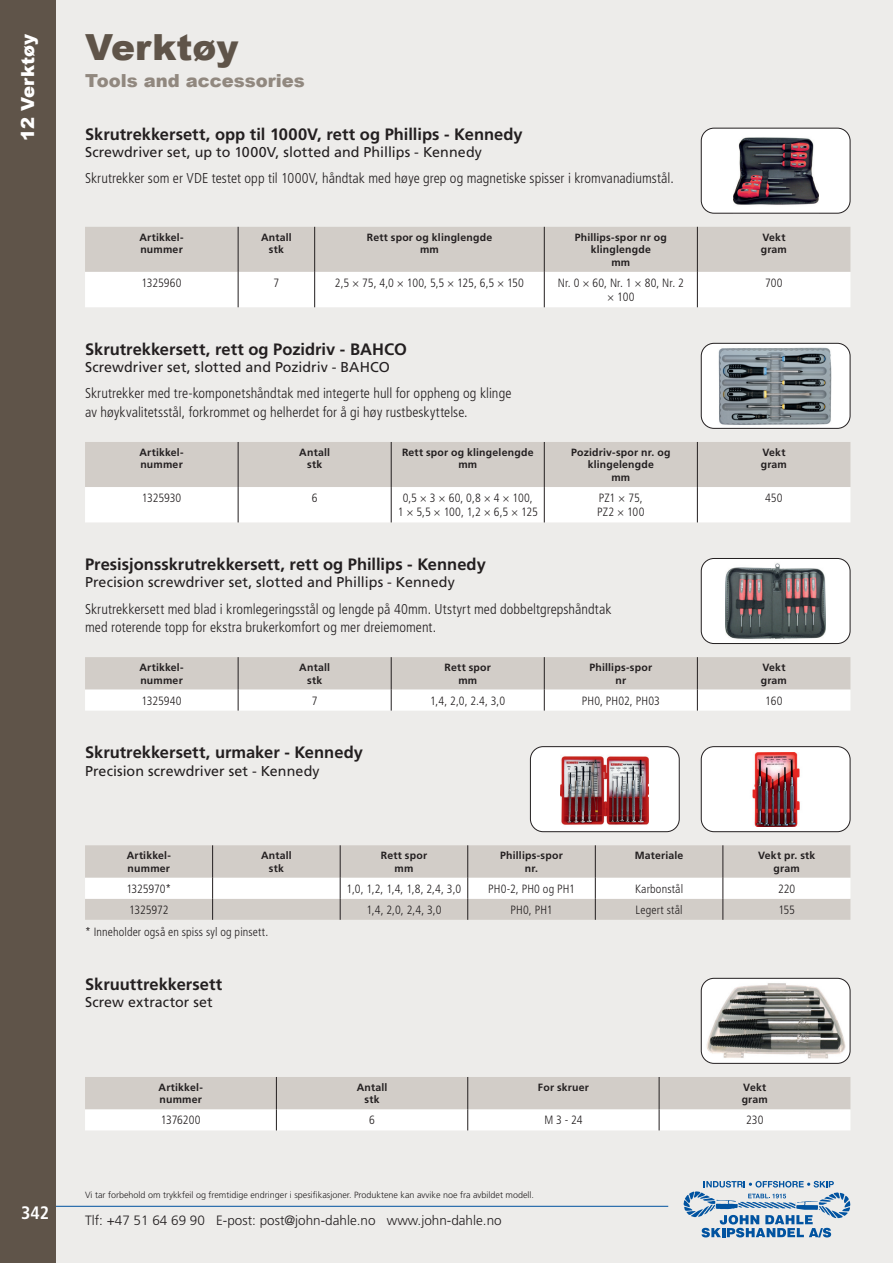
<style>
.page{position:relative;width:893px;height:1263px;background:#edecea}
.page>*{position:absolute;margin:0;border:0;box-sizing:border-box;transform-origin:0 0}
.t1{font:900 36px "Arial";color:#5f5449}
.t2{font:900 18px "Arial";color:#91887f}
.t3{font:900 18px "Arial";color:#fff}
.t4{font:700 condensed 18px "Frutiger LT Std";color:#fff}
.t5{font:700 16.5px "Frutiger LT Std";color:#231f20}
.t6{font:300 condensed 14.25px/18.8px "Frutiger LT Std";letter-spacing:.005em;color:#231f20}
.t7{font:14.25px "Frutiger LT Std";letter-spacing:.005em;color:#231f20}
.t8{font:300 13.5px "Frutiger LT Std";color:#231f20}
.t9{font:300 condensed 12px/14.4px "Frutiger LT Std";letter-spacing:.01em;color:#231f20;text-align:center}
.t10{font:300 condensed 12px "Frutiger LT Std";letter-spacing:-.01em;color:#231f20}
.t11{font:700 10.5px/12.6px "Frutiger LT Std";letter-spacing:.02em;color:#231f20;text-align:center}
.t12{font:300 9px "Frutiger LT Std";color:#231f20}
</style>
<div class="page">
<hr style="left:0;top:1206px;width:668px;height:1px;background:#0153a0">
<div style="left:0;top:0;width:55px;height:1263px;background:#5f5449"></div>
<svg style="left:684px;top:1181px;width:166px;height:56px"></svg>
<svg style="left:85px;top:227px;width:765px;height:80px;background:#e5e2df"></svg>
<hr style="left:238px;top:227px;width:1px;height:45px;background:#231f20">
<hr style="left:314px;top:227px;width:1px;height:45px;background:#231f20">
<hr style="left:544px;top:227px;width:1px;height:45px;background:#231f20">
<hr style="left:697px;top:227px;width:1px;height:45px;background:#231f20">
<hr style="left:238px;top:272px;width:1px;height:35px;background:#231f20">
<hr style="left:314px;top:272px;width:1px;height:35px;background:#231f20">
<hr style="left:544px;top:272px;width:1px;height:35px;background:#231f20">
<hr style="left:697px;top:272px;width:1px;height:35px;background:#231f20">
<svg style="left:85px;top:442px;width:765px;height:80px;background:#e5e2df"></svg>
<hr style="left:238px;top:442px;width:1px;height:45px;background:#231f20">
<hr style="left:391px;top:442px;width:1px;height:45px;background:#231f20">
<hr style="left:544px;top:442px;width:1px;height:45px;background:#231f20">
<hr style="left:697px;top:442px;width:1px;height:45px;background:#231f20">
<hr style="left:238px;top:487px;width:1px;height:35px;background:#231f20">
<hr style="left:391px;top:487px;width:1px;height:35px;background:#231f20">
<hr style="left:544px;top:487px;width:1px;height:35px;background:#231f20">
<hr style="left:697px;top:487px;width:1px;height:35px;background:#231f20">
<svg style="left:85px;top:657px;width:765px;height:54px;background:#e3e0dd"></svg>
<div style="left:85px;top:845px;width:765px;height:33px;background:#d2cdc8"></div>
<hr style="left:212px;top:845px;width:1px;height:33px;background:#231f20">
<hr style="left:340px;top:845px;width:1px;height:33px;background:#231f20">
<hr style="left:467px;top:845px;width:1px;height:33px;background:#231f20">
<hr style="left:595px;top:845px;width:1px;height:33px;background:#231f20">
<hr style="left:722px;top:845px;width:1px;height:33px;background:#231f20">
<svg style="left:85px;top:878px;width:765px;height:42px;background:#e7e4e2"></svg>
<svg style="left:85px;top:1077px;width:765px;height:53px;background:#e3e0dd"></svg>
<div style="left:701px;top:128px;width:149px;height:85px;background:#fff;border-radius:13px"></div>
<img style="left:733px;top:137px;width:85px;height:68px">
<div style="left:701px;top:128px;width:149px;height:86px;border:1px solid #231f20;border-radius:13px"></div>
<div style="left:701px;top:343px;width:149px;height:85px;background:#fff;border-radius:13px"></div>
<img style="left:718px;top:347px;width:114px;height:78px">
<div style="left:701px;top:343px;width:149px;height:86px;border:1px solid #231f20;border-radius:13px"></div>
<div style="left:701px;top:558px;width:149px;height:85px;background:#fff;border-radius:13px"></div>
<img style="left:726px;top:563px;width:100px;height:76px">
<div style="left:701px;top:558px;width:149px;height:86px;border:1px solid #231f20;border-radius:13px"></div>
<div style="left:530px;top:747px;width:149px;height:85px;background:#fff;border-radius:13px"></div>
<img style="left:561px;top:756px;width:88px;height:69px">
<div style="left:530px;top:746px;width:150px;height:86px;border:1px solid #231f20;border-radius:13px"></div>
<div style="left:701px;top:747px;width:149px;height:85px;background:#fff;border-radius:13px"></div>
<img style="left:752px;top:752px;width:48px;height:75px">
<div style="left:701px;top:746px;width:149px;height:86px;border:1px solid #231f20;border-radius:13px"></div>
<div style="left:701px;top:978px;width:149px;height:85px;background:#fff;border-radius:13px"></div>
<img style="left:705px;top:982px;width:141px;height:78px">
<div style="left:701px;top:978px;width:149px;height:86px;border:1px solid #231f20;border-radius:13px"></div>
<p class="t3" style="left:15px;top:141px;width:108px;rotate:-90deg">12 Verktøy</p>
<h1 class="t1" style="left:85px;top:21px;width:155px">Verktøy</h1>
<p class="t2" style="left:85px;top:67px;width:221px">Tools and accessories</p>
<p class="t5" style="left:85px;top:125px;width:439px">Skrutrekkersett, opp til 1000V, rett og Phillips - Kennedy</p>
<p class="t7" style="left:85px;top:144px;width:398px">Screwdriver set, up to 1000V, slotted and Phillips - Kennedy</p>
<p class="t6" style="left:85px;top:169px;width:590px">Skrutrekker som er VDE testet opp til 1000V, håndtak med høye grep og magnetiske spisser i kromvanadiumstål.</p>
<p class="t11" style="left:139px;top:231px;width:46px;text-align:left">Artikkel&shy;nummer</p>
<p class="t11" style="left:261px;top:231px;width:32px">Antall stk</p>
<p class="t11" style="left:367px;top:231px;width:127px">Rett spor og klinglengde mm</p>
<p class="t11" style="left:575px;top:231px;width:94px">Phillips-spor nr og klinglengde<br>mm</p>
<p class="t11" style="left:761px;top:231px;width:28px;text-align:left">Vekt gram</p>
<p class="t9" style="left:142px;top:276px;width:42px">1325960</p>
<p class="t9" style="left:274px;top:276px;width:7px">7</p>
<p class="t10" style="left:335px;top:276px;width:191px">2,5 × 75, 4,0 × 100, 5,5 × 125, 6,5 × 150</p>
<p class="t9" style="left:558px;top:276px;width:128px">Nr. 0 × 60, Nr. 1 × 80, Nr. 2 × 100</p>
<p class="t9" style="left:765px;top:276px;width:19px">700</p>
<p class="t5" style="left:85px;top:340px;width:323px">Skrutrekkersett, rett og Pozidriv - BAHCO</p>
<p class="t7" style="left:85px;top:359px;width:306px">Screwdriver set, slotted and Pozidriv - BAHCO</p>
<p class="t6" style="left:85px;top:384px;width:428px">Skrutrekker med tre-komponetshåndtak med integerte hull for oppheng og klinge av høykvalitetsstål, forkrommet og helherdet for å gi høy rustbeskyttelse.</p>
<p class="t11" style="left:139px;top:446px;width:46px;text-align:left">Artikkel&shy;nummer</p>
<p class="t11" style="left:299px;top:446px;width:32px">Antall stk</p>
<p class="t11" style="left:402px;top:446px;width:133px">Rett spor og klingelengde mm</p>
<p class="t11" style="left:571px;top:446px;width:101px">Pozidriv-spor nr. og klingelengde<br>mm</p>
<p class="t11" style="left:761px;top:446px;width:28px;text-align:left">Vekt gram</p>
<p class="t9" style="left:142px;top:491px;width:41px">1325930</p>
<p class="t9" style="left:312px;top:491px;width:7px">6</p>
<p class="t9" style="left:398px;top:491px;width:142px">0,5 × 3 × 60, 0,8 × 4 × 100,<br>1 × 5,5 × 100, 1,2 × 6,5 × 125</p>
<p class="t9" style="left:597px;top:491px;width:49px;text-align:left">PZ1 × 75,<br>PZ2 × 100</p>
<p class="t9" style="left:765px;top:491px;width:19px">450</p>
<p class="t5" style="left:85px;top:555px;width:402px">Presisjonsskrutrekkersett, rett og Phillips - Kennedy</p>
<p class="t7" style="left:85px;top:574px;width:371px">Precision screwdriver set, slotted and Phillips - Kennedy</p>
<p class="t6" style="left:85px;top:599px;width:528px">Skrutrekkersett med blad i kromlegeringsstål og lengde på 40mm. Utstyrt med dobbeltgrepshåndtak med roterende topp for ekstra brukerkomfort og mer dreiemoment.</p>
<p class="t11" style="left:139px;top:661px;width:46px;text-align:left">Artikkel&shy;nummer</p>
<p class="t11" style="left:299px;top:661px;width:32px">Antall stk</p>
<p class="t11" style="left:445px;top:661px;width:48px">Rett spor mm</p>
<p class="t11" style="left:590px;top:661px;width:64px">Phillips-spor nr</p>
<p class="t11" style="left:761px;top:661px;width:28px;text-align:left">Vekt gram</p>
<p class="t9" style="left:141px;top:693px;width:42px">1325940</p>
<p class="t9" style="left:312px;top:693px;width:7px">7</p>
<p class="t9" style="left:430px;top:693px;width:76px">1,4, 2,0, 2.4, 3,0</p>
<p class="t9" style="left:582px;top:693px;width:80px">PH0, PH02, PH03</p>
<p class="t9" style="left:765px;top:693px;width:19px">160</p>
<p class="t5" style="left:85px;top:743px;width:279px">Skrutrekkersett, urmaker - Kennedy</p>
<p class="t7" style="left:85px;top:762px;width:236px">Precision screwdriver set - Kennedy</p>
<p class="t11" style="left:127px;top:849px;width:46px;text-align:left">Artikkel&shy;nummer</p>
<p class="t11" style="left:261px;top:849px;width:32px">Antall stk</p>
<p class="t11" style="left:381px;top:849px;width:48px">Rett spor mm</p>
<p class="t11" style="left:500px;top:849px;width:64px">Phillips-spor nr.</p>
<p class="t11" style="left:635px;top:849px;width:50px">Materiale</p>
<p class="t11" style="left:758px;top:849px;width:59px">Vekt pr. stk gram</p>
<p class="t10" style="left:126px;top:882px;width:46px">1325970*</p>
<p class="t9" style="left:347px;top:882px;width:116px">1,0, 1,2, 1,4, 1,8, 2,4, 3,0</p>
<p class="t9" style="left:488px;top:882px;width:88px">PH0-2, PH0 og PH1</p>
<p class="t9" style="left:635px;top:882px;width:50px">Karbonstål</p>
<p class="t9" style="left:778px;top:882px;width:19px">220</p>
<p class="t10" style="left:129px;top:903px;width:41px">1325972</p>
<p class="t9" style="left:366px;top:903px;width:77px">1,4, 2,0, 2,4, 3,0</p>
<p class="t9" style="left:511px;top:903px;width:43px">PH0, PH1</p>
<p class="t9" style="left:636px;top:903px;width:48px">Legert stål</p>
<p class="t9" style="left:778px;top:903px;width:18px">155</p>
<p class="t9" style="left:85px;top:925px;width:185px">* Inneholder også en spiss syl og pinsett.</p>
<p class="t5" style="left:85px;top:975px;width:139px">Skruuttrekkersett</p>
<p class="t7" style="left:85px;top:994px;width:129px">Screw extractor set</p>
<p class="t11" style="left:159px;top:1081px;width:46px;text-align:left">Artikkel&shy;nummer</p>
<p class="t11" style="left:357px;top:1081px;width:32px">Antall stk</p>
<p class="t11" style="left:538px;top:1081px;width:52px">For skruer</p>
<p class="t11" style="left:742px;top:1081px;width:28px;text-align:left">Vekt gram</p>
<p class="t10" style="left:161px;top:1113px;width:41px">1376200</p>
<p class="t9" style="left:369px;top:1113px;width:7px">6</p>
<p class="t9" style="left:544px;top:1113px;width:40px">M 3 - 24</p>
<p class="t9" style="left:746px;top:1113px;width:19px">230</p>
<p class="t4" style="left:21px;top:1202px;width:29px">342</p>
<p class="t12" style="left:85px;top:1190px;width:450px">Vi tar forbehold om trykkfeil og fremtidige endringer i spesifikasjoner. Produktene kan avvike noe fra avbildet modell.</p>
<p class="t8" style="left:85px;top:1213px;width:418px">Tlf: +47 51 64 69 90 E-post: post@john-dahle.no www.john-dahle.no</p>
</div>
